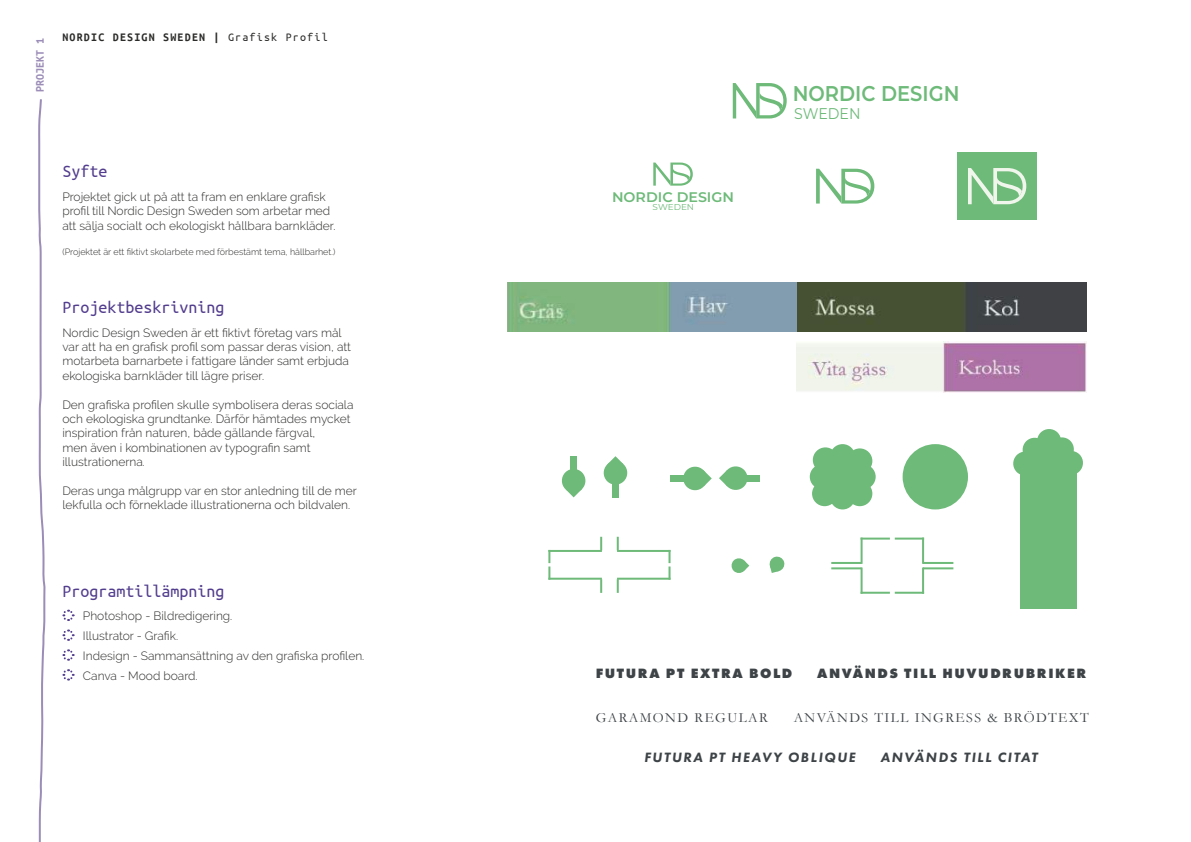
<style>
.page{position:relative;width:1191px;height:842px;background:#fff}
.page>*{position:absolute;margin:0;border:0;box-sizing:border-box;transform-origin:0 0}
.t1{font:600 21.3px "Montserrat";color:#6dba79;scale:.91 1}
.t2{font:18px "Ubuntu Mono";color:#523d8e}
.t3{font:15.5px "Montserrat";color:#6dba79;scale:.91 1}
.t4{font:14px "Garamond";letter-spacing:.1em;color:#3d4346}
.t5{font:800 14px "Futura PT";letter-spacing:.11em;color:#3d4346}
.t6{font:italic 800 14px "Futura PT";letter-spacing:.11em;color:#3d4346}
.t7{font:600 13.9px "Montserrat";color:#6dba79}
.t8{font:300 12px/14.4px "Raleway";color:#2b2b2a}
.t9{font:700 12px "Ubuntu Mono";letter-spacing:.1em;color:#2b2b2a}
.t10{font:700 12px "Ubuntu Mono";color:#9b8db7}
.t11{font:300 9px "Raleway";color:#2b2b2a}
.t12{font:8.6px "Montserrat";color:#6dba79}
.s1{font-weight:400}
</style>
<div class="page">
<svg style="left:733px;top:83px;width:53px;height:35px"></svg>
<svg style="left:816px;top:169px;width:58px;height:35px"></svg>
<div style="left:957px;top:153px;width:79px;height:67px;background:#6dba79"></div>
<svg style="left:968px;top:168px;width:58px;height:36px"></svg>
<svg style="left:653px;top:163px;width:40px;height:23px"></svg>
<img style="left:797px;top:341px;width:289px;height:51px">
<img style="left:507px;top:283px;width:579px;height:48px">
<svg style="left:38px;top:99px;width:8px;height:743px"></svg>
<svg style="left:62px;top:609px;width:13px;height:12px"></svg>
<svg style="left:62px;top:629px;width:13px;height:12px"></svg>
<svg style="left:62px;top:649px;width:13px;height:12px"></svg>
<svg style="left:62px;top:669px;width:13px;height:12px"></svg>
<hr style="left:617px;top:550px;width:53px;height:2px;background:#6dba79">
<svg style="left:617px;top:537px;width:2px;height:13px"></svg>
<hr style="left:548px;top:550px;width:54px;height:2px;background:#6dba79">
<svg style="left:600px;top:537px;width:2px;height:13px"></svg>
<hr style="left:548px;top:578px;width:54px;height:2px;background:#6dba79">
<svg style="left:548px;top:550px;width:2px;height:30px"></svg>
<svg style="left:600px;top:579px;width:2px;height:14px"></svg>
<hr style="left:617px;top:578px;width:53px;height:2px;background:#6dba79">
<svg style="left:668px;top:552px;width:2px;height:28px"></svg>
<svg style="left:617px;top:579px;width:2px;height:14px"></svg>
<hr style="left:860px;top:538px;width:2px;height:26px;background:#6dba79">
<hr style="left:860px;top:538px;width:30px;height:2px;background:#6dba79">
<hr style="left:831px;top:562px;width:30px;height:2px;background:#6dba79">
<hr style="left:922px;top:538px;width:2px;height:26px;background:#6dba79">
<hr style="left:894px;top:538px;width:30px;height:2px;background:#6dba79">
<hr style="left:923px;top:562px;width:30px;height:2px;background:#6dba79">
<hr style="left:922px;top:567px;width:2px;height:27px;background:#6dba79">
<hr style="left:894px;top:592px;width:30px;height:2px;background:#6dba79">
<hr style="left:923px;top:567px;width:30px;height:2px;background:#6dba79">
<hr style="left:860px;top:567px;width:2px;height:27px;background:#6dba79">
<hr style="left:860px;top:592px;width:30px;height:2px;background:#6dba79">
<hr style="left:831px;top:567px;width:30px;height:2px;background:#6dba79">
<div style="left:902px;top:444px;width:66px;height:65px;background:#6dba79;border-radius:50%"></div>
<div style="left:818px;top:452px;width:49px;height:49px;background:#6dba79;border-radius:50%"></div>
<div style="left:830px;top:444px;width:25px;height:25px;background:#6dba79;border-radius:50%"></div>
<div style="left:830px;top:484px;width:25px;height:25px;background:#6dba79;border-radius:50%"></div>
<div style="left:850px;top:464px;width:25px;height:25px;background:#6dba79;border-radius:50%"></div>
<div style="left:809px;top:464px;width:26px;height:25px;background:#6dba79;border-radius:50%"></div>
<div style="left:847px;top:448px;width:25px;height:25px;background:#6dba79;border-radius:50%"></div>
<div style="left:847px;top:481px;width:25px;height:25px;background:#6dba79;border-radius:50%"></div>
<div style="left:812px;top:481px;width:25px;height:25px;background:#6dba79;border-radius:50%"></div>
<div style="left:813px;top:447px;width:25px;height:25px;background:#6dba79;border-radius:50%"></div>
<div style="left:570px;top:456px;width:7px;height:27px;background:#6dba79"></div>
<svg style="left:561px;top:469px;width:25px;height:28px"></svg>
<div style="left:612px;top:471px;width:7px;height:26px;background:#6dba79"></div>
<svg style="left:603px;top:456px;width:25px;height:28px"></svg>
<div style="left:670px;top:475px;width:27px;height:7px;background:#6dba79"></div>
<svg style="left:684px;top:466px;width:27px;height:25px"></svg>
<div style="left:733px;top:475px;width:27px;height:6px;background:#6dba79"></div>
<svg style="left:719px;top:466px;width:29px;height:24px"></svg>
<svg style="left:731px;top:558px;width:18px;height:15px"></svg>
<svg style="left:769px;top:556px;width:16px;height:17px"></svg>
<div style="left:1019px;top:456px;width:57px;height:153px;background:#6dba79"></div>
<svg style="left:1013px;top:429px;width:70px;height:71px"></svg>
<p class="t10" style="left:34px;top:92px;width:55px;rotate:-90deg">PROJEKT 1</p>
<p class="t9" style="left:62px;top:31px;width:267px">NORDIC DESIGN SWEDEN | <span class="s1">Grafisk Profil</span></p>
<h2 class="t2" style="left:62px;top:162px;width:46px">Syfte</h2>
<p class="t8" style="left:62px;top:189px;width:275px">Projektet gick ut på att ta fram en enklare grafisk profil till Nordic Design Sweden som arbetar med att sälja socialt och ekologiskt hållbara barnkläder.</p>
<p class="t11" style="left:62px;top:246px;width:274px">(Projektet är ett fiktivt skolarbete med förbestämt tema, hållbarhet.)</p>
<h2 class="t2" style="left:62px;top:298px;width:163px">Projektbeskrivning</h2>
<p class="t8" style="left:62px;top:325px;width:290px">Nordic Design Sweden är ett fiktivt företag vars mål var att ha en grafisk profil som passar deras vision, att motarbeta barnarbete i fattigare länder samt erbjuda ekologiska barnkläder till lägre priser.</p>
<p class="t8" style="left:62px;top:397px;width:293px">Den grafiska profilen skulle symbolisera deras sociala och ekologiska grundtanke. Därför hämtades mycket inspiration från naturen, både gällande färgval,<br>men även i kombinationen av typografin samt illustrationerna.</p>
<p class="t8" style="left:62px;top:483px;width:296px">Deras unga målgrupp var en stor anledning till de mer lekfulla och förneklade illustrationerna och bildvalen.</p>
<h2 class="t2" style="left:62px;top:582px;width:163px">Programtillämpning</h2>
<p class="t8" style="left:83px;top:605px;width:283px;line-height:20px">Photoshop - Bildredigering.<br>Illustrator - Grafik.<br>Indesign - Sammansättning av den grafiska profilen.<br>Canva - Mood board.</p>
<p class="t7" style="left:612px;top:187px;width:124px">NORDIC DESIGN</p>
<p class="t12" style="left:652px;top:201px;width:43px">SWEDEN</p>
<h1 class="t1" style="left:792px;top:78px;width:185px">NORDIC DESIGN</h1>
<p class="t3" style="left:794px;top:103px;width:74px">SWEDEN</p>
<p class="t5" style="left:596px;top:664px;width:198px">FUTURA PT EXTRA BOLD</p>
<p class="t5" style="left:817px;top:664px;width:271px">ANVÄNDS TILL HUVUDRUBRIKER</p>
<p class="t4" style="left:595px;top:708px;width:174px">GARAMOND REGULAR</p>
<p class="t4" style="left:793px;top:708px;width:296px">ANVÄNDS TILL INGRESS &amp; BRÖDTEXT</p>
<p class="t6" style="left:644px;top:748px;width:213px">FUTURA PT HEAVY OBLIQUE</p>
<p class="t6" style="left:880px;top:748px;width:159px">ANVÄNDS TILL CITAT</p>
</div>
